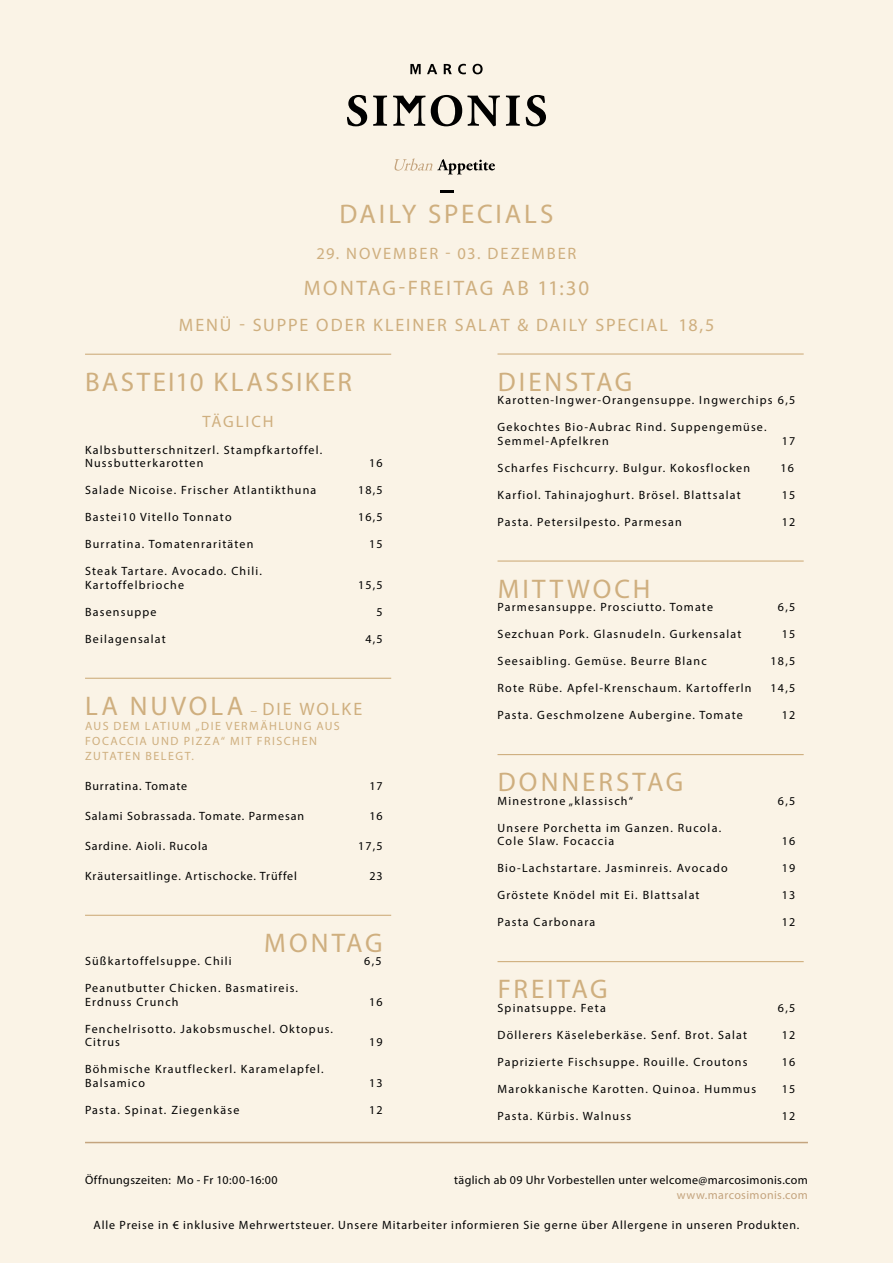
<style>
.page{position:relative;width:893px;height:1263px;background:#faf3e6}
.page>*{position:absolute;margin:0;border:0;box-sizing:border-box;transform-origin:0 0}
.t1{font:27px "Myriad Pro";letter-spacing:.105em;color:#cfaf7f}
.t2{font:27px "Myriad Pro";letter-spacing:.085em;color:#cfaf7f}
.t3{font:21px "Myriad Pro";letter-spacing:.1em;color:#cfaf7f}
.t4{font:18px "Myriad Pro";letter-spacing:.105em;color:#cfaf7f}
.t5{font:16.5px "Myriad Pro";letter-spacing:.11em;color:#cfaf7f}
.t6{font:12px/13.5px "Myriad Pro";letter-spacing:.1em;color:#000}
.t7{font:12px "Myriad Pro";letter-spacing:.075em;color:#000}
.t8{font:12px/15px "Myriad Pro";letter-spacing:.12em;color:#cfaf7f}
.t9{font:12px "Myriad Pro";letter-spacing:.03em;color:#000}
.t10{font:12px "Myriad Pro";letter-spacing:.035em;color:#000}
.t11{font:12px "Myriad Pro";letter-spacing:.03em;color:#c4a47e}
.s1{font-size:13.5px}
.s2{font-size:18px}
</style>
<div class="page">
<svg style="left:394px;top:158px;width:101px;height:16px"></svg>
<svg style="left:347px;top:95px;width:20px;height:31px"></svg>
<svg style="left:373px;top:96px;width:14px;height:30px"></svg>
<svg style="left:393px;top:95px;width:107px;height:31px"></svg>
<svg style="left:506px;top:96px;width:14px;height:30px"></svg>
<svg style="left:526px;top:95px;width:20px;height:31px"></svg>
<svg style="left:410px;top:64px;width:11px;height:10px"></svg>
<svg style="left:427px;top:64px;width:10px;height:10px"></svg>
<svg style="left:444px;top:64px;width:8px;height:10px"></svg>
<svg style="left:458px;top:64px;width:8px;height:10px"></svg>
<svg style="left:473px;top:64px;width:10px;height:10px"></svg>
<svg style="left:440px;top:190px;width:13px;height:2px"></svg>
<hr style="left:85px;top:1142px;width:723px;height:1px;background:#c4a47e">
<hr style="left:85px;top:354px;width:306px;height:1px;background:#cfaf7f">
<hr style="left:85px;top:678px;width:306px;height:1px;background:#cfaf7f">
<hr style="left:85px;top:915px;width:306px;height:1px;background:#cfaf7f">
<hr style="left:497px;top:353px;width:307px;height:2px;background:#cfaf7f">
<hr style="left:497px;top:560px;width:307px;height:2px;background:#cfaf7f">
<hr style="left:497px;top:754px;width:307px;height:1px;background:#cfaf7f">
<hr style="left:497px;top:961px;width:307px;height:1px;background:#cfaf7f">
<h1 class="t1" style="left:339px;top:197px;width:216px">DAILY SPECIALS</h1>
<h3 class="t5" style="left:316px;top:243px;width:262px">29. NOVEMBER - 03. DEZEMBER</h3>
<h2 class="t3" style="left:304px;top:275px;width:287px">MONTAG-FREITAG AB 11:30</h2>
<h3 class="t4" style="left:179px;top:314px;width:537px">MENÜ - SUPPE ODER KLEINER SALAT &amp; DAILY SPECIAL 18,5</h3>
<h1 class="t2" style="left:85px;top:365px;width:268px">BASTEI10 KLASSIKER</h1>
<h3 class="t5" style="left:203px;top:411px;width:72px">TÄGLICH</h3>
<p class="t6" style="left:85px;top:443px;width:239px">Kalbsbutterschnitzerl. Stampfkartoffel.<br>Nussbutterkarotten</p>
<h1 class="t1" style="left:498px;top:365px;width:136px">DIENSTAG</h1>
<p class="t6" style="left:497px;top:393px;width:299px">Karotten-Ingwer-Orangensuppe. Ingwerchips 6,5</p>
<p class="t6" style="left:497px;top:420px;width:270px">Gekochtes Bio-Aubrac Rind. Suppengemüse.<br>Semmel-Apfelkren</p>
<p class="t6" style="left:782px;top:434px;width:15px">17</p>
<p class="t6" style="left:369px;top:456px;width:15px">16</p>
<p class="t6" style="left:497px;top:461px;width:254px">Scharfes Fischcurry. Bulgur. Kokosflocken</p>
<p class="t6" style="left:780px;top:461px;width:15px">16</p>
<p class="t6" style="left:497px;top:488px;width:245px">Karfiol. Tahinajoghurt. Brösel. Blattsalat</p>
<p class="t6" style="left:782px;top:488px;width:15px">15</p>
<p class="t6" style="left:497px;top:515px;width:186px">Pasta. Petersilpesto. Parmesan</p>
<p class="t6" style="left:782px;top:515px;width:15px">12</p>
<p class="t6" style="left:85px;top:483px;width:233px">Salade Nicoise. Frischer Atlantikthuna</p>
<p class="t6" style="left:358px;top:483px;width:26px">18,5</p>
<p class="t6" style="left:85px;top:510px;width:148px">Bastei10 Vitello Tonnato</p>
<p class="t6" style="left:358px;top:510px;width:26px">16,5</p>
<p class="t6" style="left:85px;top:537px;width:170px">Burratina. Tomatenraritäten</p>
<p class="t6" style="left:369px;top:537px;width:15px">15</p>
<p class="t6" style="left:85px;top:564px;width:178px">Steak Tartare. Avocado. Chili.<br>Kartoffelbrioche</p>
<h1 class="t1" style="left:498px;top:572px;width:154px">MITTWOCH</h1>
<p class="t6" style="left:497px;top:600px;width:217px">Parmesansuppe. Prosciutto. Tomate</p>
<p class="t6" style="left:778px;top:600px;width:19px">6,5</p>
<p class="t6" style="left:497px;top:627px;width:245px">Sezchuan Pork. Glasnudeln. Gurkensalat</p>
<p class="t6" style="left:782px;top:627px;width:15px">15</p>
<p class="t6" style="left:497px;top:654px;width:211px">Seesaibling. Gemüse. Beurre Blanc</p>
<p class="t6" style="left:771px;top:654px;width:26px">18,5</p>
<p class="t6" style="left:497px;top:681px;width:255px">Rote Rübe. Apfel-Krenschaum. Kartofferln</p>
<p class="t6" style="left:771px;top:681px;width:26px">14,5</p>
<p class="t6" style="left:497px;top:708px;width:247px">Pasta. Geschmolzene Aubergine. Tomate</p>
<p class="t6" style="left:782px;top:708px;width:15px">12</p>
<p class="t6" style="left:358px;top:578px;width:26px">15,5</p>
<p class="t6" style="left:85px;top:605px;width:73px">Basensuppe</p>
<p class="t6" style="left:377px;top:605px;width:8px">5</p>
<p class="t6" style="left:85px;top:632px;width:82px">Beilagensalat</p>
<p class="t6" style="left:365px;top:632px;width:19px">4,5</p>
<h1 class="t1" style="left:85px;top:689px;width:279px">LA NUVOLA <span class="s1">–</span> <span class="s2">DIE WOLKE</span></h1>
<p class="t8" style="left:85px;top:718px;width:256px">AUS DEM LATIUM „DIE VERMÄHLUNG AUS<br>FOCACCIA UND PIZZA“ MIT FRISCHEN<br>ZUTATEN BELEGT.</p>
<p class="t7" style="left:85px;top:778px;width:104px">Burratina. Tomate</p>
<p class="t6" style="left:369px;top:779px;width:15px">17</p>
<p class="t7" style="left:85px;top:808px;width:221px">Salami Sobrassada. Tomate. Parmesan</p>
<p class="t6" style="left:369px;top:809px;width:15px">16</p>
<p class="t7" style="left:85px;top:838px;width:124px">Sardine. Aioli. Rucola</p>
<p class="t6" style="left:358px;top:839px;width:26px">17,5</p>
<p class="t7" style="left:85px;top:868px;width:213px">Kräutersaitlinge. Artischocke. Trüffel</p>
<p class="t6" style="left:369px;top:869px;width:15px">23</p>
<h1 class="t1" style="left:498px;top:765px;width:187px">DONNERSTAG</h1>
<p class="t6" style="left:497px;top:794px;width:137px">Minestrone „klassisch“</p>
<p class="t6" style="left:778px;top:794px;width:19px">6,5</p>
<p class="t6" style="left:497px;top:821px;width:225px">Unsere Porchetta im Ganzen. Rucola.<br>Cole Slaw. Focaccia</p>
<p class="t6" style="left:782px;top:834px;width:15px">16</p>
<p class="t6" style="left:497px;top:861px;width:232px">Bio-Lachstartare. Jasminreis. Avocado</p>
<p class="t6" style="left:782px;top:861px;width:15px">19</p>
<p class="t6" style="left:497px;top:888px;width:204px">Gröstete Knödel mit Ei. Blattsalat</p>
<p class="t6" style="left:782px;top:888px;width:15px">13</p>
<p class="t6" style="left:497px;top:915px;width:99px">Pasta Carbonara</p>
<p class="t6" style="left:782px;top:915px;width:15px">12</p>
<h1 class="t1" style="left:264px;top:926px;width:120px">MONTAG</h1>
<p class="t6" style="left:85px;top:954px;width:148px">Süßkartoffelsuppe. Chili</p>
<p class="t6" style="left:364px;top:954px;width:19px">6,5</p>
<p class="t6" style="left:85px;top:981px;width:214px">Peanutbutter Chicken. Basmatireis.<br>Erdnuss Crunch</p>
<p class="t6" style="left:369px;top:995px;width:15px">16</p>
<p class="t6" style="left:85px;top:1022px;width:250px">Fenchelrisotto. Jakobsmuschel. Oktopus.<br>Citrus</p>
<p class="t6" style="left:85px;top:1062px;width:240px">Böhmische Krautfleckerl. Karamelapfel.<br>Balsamico</p>
<p class="t6" style="left:369px;top:1035px;width:15px">19</p>
<p class="t6" style="left:369px;top:1076px;width:15px">13</p>
<p class="t6" style="left:85px;top:1103px;width:156px">Pasta. Spinat. Ziegenkäse</p>
<p class="t6" style="left:369px;top:1103px;width:15px">12</p>
<h1 class="t1" style="left:498px;top:972px;width:111px">FREITAG</h1>
<p class="t6" style="left:497px;top:1001px;width:110px">Spinatsuppe. Feta</p>
<p class="t6" style="left:778px;top:1001px;width:19px">6,5</p>
<p class="t6" style="left:497px;top:1028px;width:251px">Döllerers Käseleberkäse. Senf. Brot. Salat</p>
<p class="t6" style="left:782px;top:1028px;width:15px">12</p>
<p class="t6" style="left:497px;top:1055px;width:252px">Paprizierte Fischsuppe. Rouille. Croutons</p>
<p class="t6" style="left:782px;top:1055px;width:15px">16</p>
<p class="t6" style="left:497px;top:1082px;width:260px">Marokkanische Karotten. Quinoa. Hummus</p>
<p class="t6" style="left:782px;top:1082px;width:15px">15</p>
<p class="t6" style="left:497px;top:1109px;width:135px">Pasta. Kürbis. Walnuss</p>
<p class="t6" style="left:782px;top:1109px;width:15px">12</p>
<p class="t10" style="left:85px;top:1172px;width:194px">Öffnungszeiten: Mo - Fr 10:00-16:00</p>
<p class="t7" style="left:94px;top:1217px;width:707px">Alle Preise in € inklusive Mehrwertsteuer. Unsere Mitarbeiter informieren Sie gerne über Allergene in unseren Produkten.</p>
<p class="t9" style="left:454px;top:1172px;width:355px">täglich ab 09 Uhr Vorbestellen unter welcome@marcosimonis.com</p>
<p class="t11" style="left:677px;top:1187px;width:133px">www.marcosimonis.com</p>
</div>
